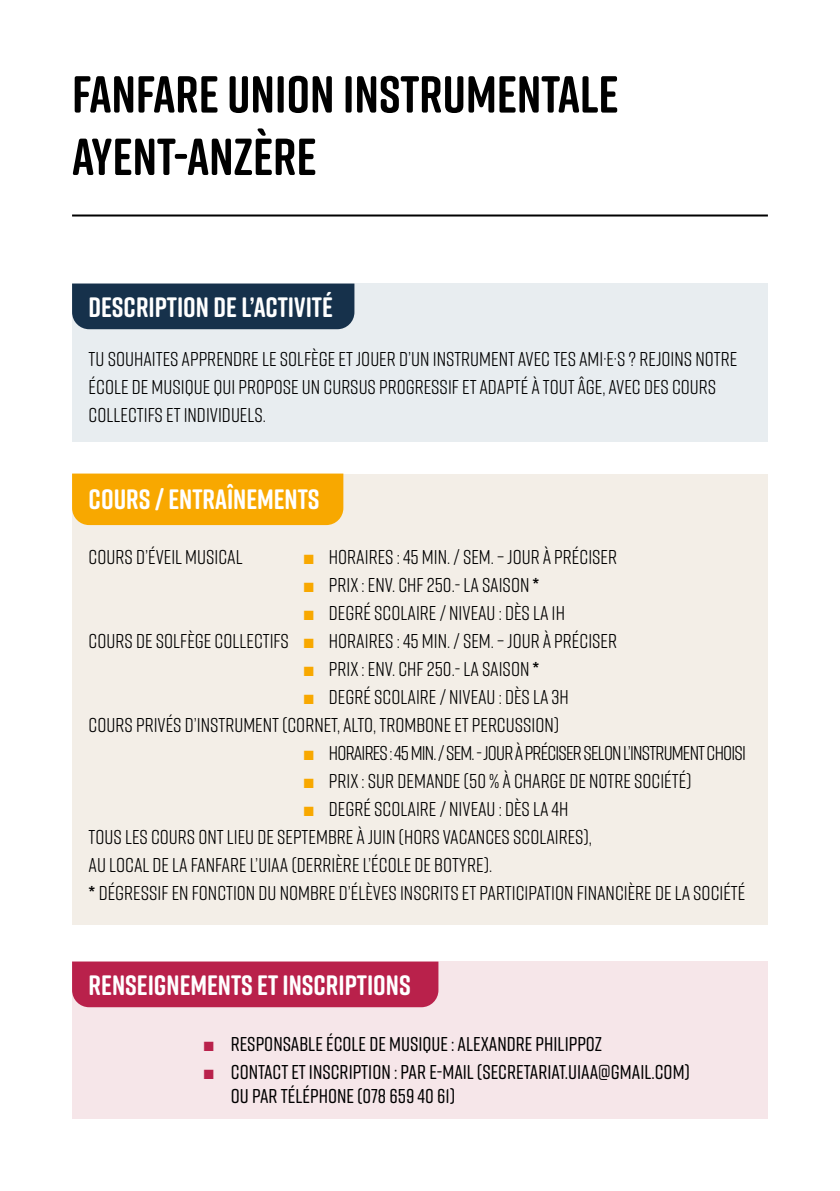
<style>
.page{position:relative;width:840px;height:1191px;background:#fff}
.page>*{position:absolute;margin:0;border:0;box-sizing:border-box;transform-origin:0 0}
.t1{font:700 52px/62.4px "Rift Soft";color:#000}
.t2{font:700 28px "Rift Soft";color:#fff}
.t3{font:20px/28px "Rift Soft";color:#000}
.t4{font:500 20px/24px "Rift Soft";color:#000}
.t5{font:20px "Rift Soft";letter-spacing:-.04em;color:#000}
.s1{font-family:"Arial";color:#f8a800}
.s2{font-weight:700}
.s3{font-family:"Arial";font-weight:400;color:#b9214b}
</style>
<div class="page">
<hr style="left:72px;top:214px;width:695px;height:2px;background:#000">
<div style="left:72px;top:283px;width:695px;height:158px;background:#e8edf0"></div>
<div style="left:72px;top:473px;width:695px;height:451px;background:#f3eee7"></div>
<div style="left:72px;top:961px;width:695px;height:158px;background:#f6e6e9"></div>
<div style="left:72px;top:283px;width:282px;height:46px;background:#16314b"></div>
<div style="left:72px;top:473px;width:271px;height:52px;background:#f8a800"></div>
<div style="left:72px;top:961px;width:366px;height:46px;background:#b9214b"></div>
<h1 class="t1" style="left:72px;top:62px;width:547px">FANFARE UNION INSTRUMENTALE<br>AYENT-ANZÈRE</h1>
<h2 class="t2" style="left:89px;top:287px;width:245px">DESCRIPTION DE L’ACTIVITÉ</h2>
<p class="t3" style="left:89px;top:344px;width:649px">TU SOUHAITES APPRENDRE LE SOLFÈGE ET JOUER D’UN INSTRUMENT AVEC TES AMI·E·S ? REJOINS NOTRE<br>ÉCOLE DE MUSIQUE QUI PROPOSE UN CURSUS PROGRESSIF ET ADAPTÉ À TOUT ÂGE, AVEC DES COURS<br>COLLECTIFS ET INDIVIDUELS.</p>
<h2 class="t2" style="left:89px;top:478px;width:232px">COURS / ENTRAÎNEMENTS</h2>
<p class="t3" style="left:89px;top:542px;width:155px">COURS D’ÉVEIL MUSICAL</p>
<p class="t3" style="left:303px;top:542px;width:315px"><span class="s1">■</span> HORAIRES : 45 MIN. / SEM. – JOUR À PRÉCISER</p>
<p class="t3" style="left:303px;top:570px;width:238px"><span class="s1">■</span> PRIX : ENV. CHF 250.- LA SAISON <span class="s2">*</span></p>
<p class="t3" style="left:89px;top:598px;width:529px;text-indent:214px"><span class="s1">■</span> DEGRÉ SCOLAIRE / NIVEAU : DÈS LA 1H<br>COURS DE SOLFÈGE COLLECTIFS <span class="s1">■</span> HORAIRES : 45 MIN. / SEM. – JOUR À PRÉCISER</p>
<p class="t3" style="left:303px;top:654px;width:238px"><span class="s1">■</span> PRIX : ENV. CHF 250.- LA SAISON <span class="s2">*</span></p>
<p class="t3" style="left:89px;top:682px;width:481px;text-indent:214px"><span class="s1">■</span> DEGRÉ SCOLAIRE / NIVEAU : DÈS LA 3H<br>COURS PRIVÉS D’INSTRUMENT (CORNET, ALTO, TROMBONE ET PERCUSSION)</p>
<p class="t5" style="left:303px;top:739px;width:444px"><span class="s1">■</span> HORAIRES : 45 MIN. / SEM. - JOUR À PRÉCISER SELON L’INSTRUMENT CHOISI</p>
<p class="t3" style="left:303px;top:766px;width:390px"><span class="s1">■</span> PRIX : SUR DEMANDE (50 % À CHARGE DE NOTRE SOCIÉTÉ)</p>
<p class="t3" style="left:89px;top:794px;width:658px;text-indent:214px"><span class="s1">■</span> DEGRÉ SCOLAIRE / NIVEAU : DÈS LA 4H<br>TOUS LES COURS ONT LIEU DE SEPTEMBRE À JUIN (HORS VACANCES SCOLAIRES),<br>AU LOCAL DE LA FANFARE L’UIAA (DERRIÈRE L’ÉCOLE DE BOTYRE).<br><span class="s2">*</span> DÉGRESSIF EN FONCTION DU NOMBRE D’ÉLÈVES INSCRITS ET PARTICIPATION FINANCIÈRE DE LA SOCIÉTÉ</p>
<h2 class="t2" style="left:89px;top:965px;width:323px">RENSEIGNEMENTS ET INSCRIPTIONS</h2>
<p class="t4" style="left:203px;top:1031px;width:400px"><span class="s3">■</span> RESPONSABLE ÉCOLE DE MUSIQUE : ALEXANDRE PHILIPPOZ</p>
<p class="t4" style="left:231px;top:1059px;width:460px;text-indent:-28px"><span class="s3">■</span> CONTACT ET INSCRIPTION : PAR E-MAIL (SECRETARIAT.UIAA@GMAIL.COM)<br>OU PAR TÉLÉPHONE (078 659 40 61)</p>
</div>
